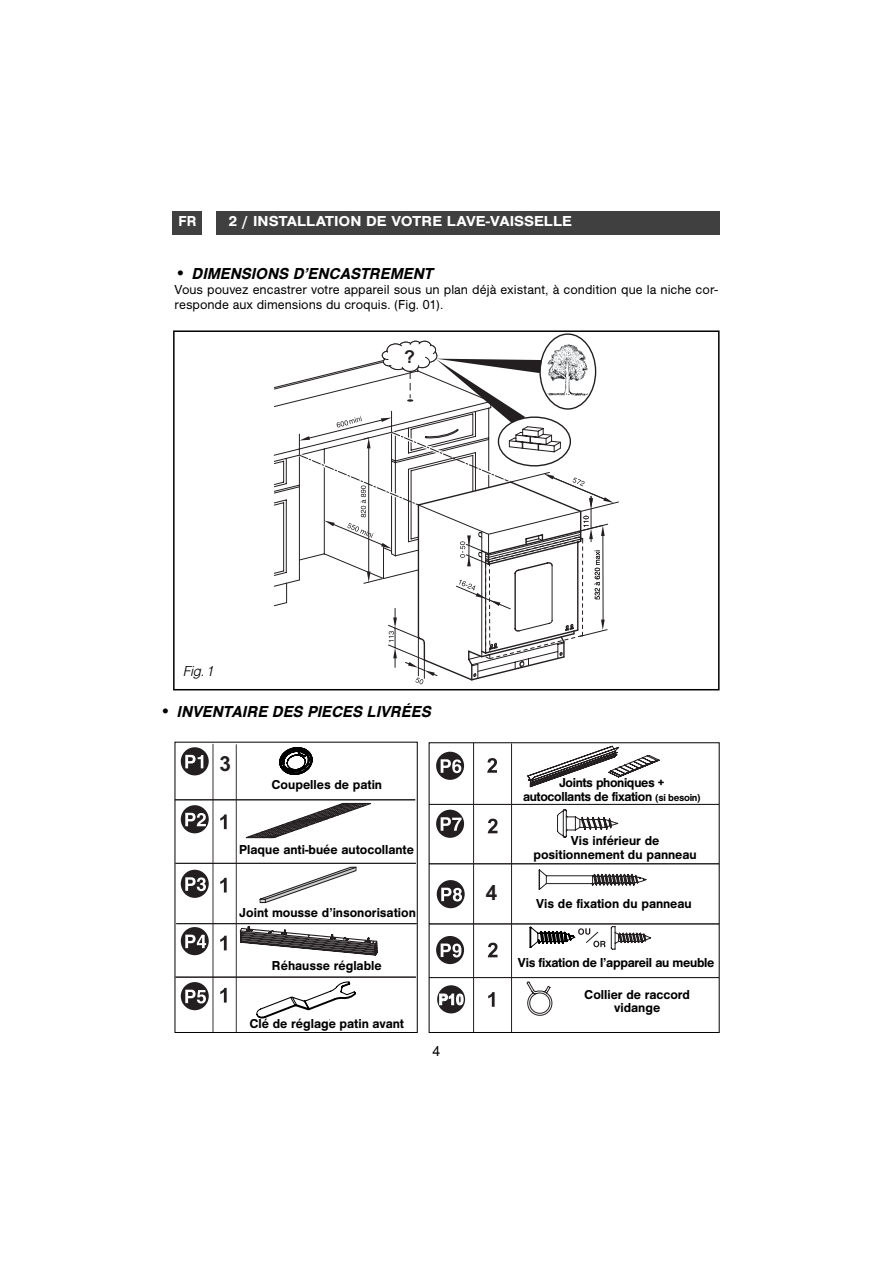
<style>
.page{position:relative;width:893px;height:1263px;background:#fff}
.page>*{position:absolute;margin:0;border:0;box-sizing:border-box;transform-origin:0 0}
.t1{font:700 20.85px "Arial";color:#231f20}
.t2{font:700 17.85px "Arial";color:#231f20}
.t3{font:italic 500 16.5px "Nimbus San No 5 T";color:#000}
.t4{font:500 15px "Nimbus San No 5 T";color:#fff;scale:1.1 1}
.t5{font:italic 15px "Nimbus San No 5 T Ligh";color:#000}
.t6{font:500 15px "Nimbus San No 5 T";color:#fff}
.t7{font:15px "Nimbus San No 5 T";color:#000}
.t8{font:500 13.5px/13.5px "Nimbus San No 5 T";color:#000;text-align:center}
.t9{font:13.5px/15px "Nimbus San No 5 T";color:#000}
.t10{font:500 13.5px/13.5px "Nimbus San No 5 T";letter-spacing:-.025em;color:#000;text-align:center}
.t11{font:500 13.5px "Nimbus San No 5 T";letter-spacing:-.02em;color:#000}
.s1{font-style:normal;font-size:18px}
.s2{font-size:10.5px}
</style>
<div class="page">
<div style="left:216px;top:211px;width:504px;height:23px;background:#404040"></div>
<div style="left:172px;top:211px;width:30px;height:23px;background:#404040"></div>
<svg style="left:274px;top:341px;width:345px;height:343px"></svg>
<div style="left:173px;top:330px;width:546px;height:360px;border:2px solid #000"></div>
<svg style="left:279px;top:747px;width:34px;height:28px"></svg>
<hr style="left:213px;top:744px;width:1px;height:288px;background:#231f20">
<hr style="left:236px;top:744px;width:1px;height:288px;background:#231f20">
<div style="left:181px;top:747px;width:28px;height:28px;background:#231f20;border-radius:50%"></div>
<svg style="left:185px;top:755px;width:18px;height:13px"></svg>
<div style="left:181px;top:805px;width:28px;height:28px;background:#231f20;border-radius:50%"></div>
<svg style="left:185px;top:813px;width:21px;height:13px"></svg>
<div style="left:181px;top:870px;width:28px;height:28px;background:#231f20;border-radius:50%"></div>
<svg style="left:185px;top:877px;width:21px;height:14px"></svg>
<div style="left:181px;top:927px;width:28px;height:28px;background:#231f20;border-radius:50%"></div>
<svg style="left:185px;top:935px;width:21px;height:13px"></svg>
<div style="left:181px;top:982px;width:28px;height:28px;background:#231f20;border-radius:50%"></div>
<svg style="left:185px;top:990px;width:21px;height:14px"></svg>
<hr style="left:175px;top:800px;width:240px;height:1px;background:#231f20">
<hr style="left:176px;top:863px;width:240px;height:1px;background:#231f20">
<hr style="left:176px;top:923px;width:241px;height:1px;background:#231f20">
<hr style="left:176px;top:977px;width:240px;height:1px;background:#231f20">
<svg style="left:220px;top:814px;width:7px;height:15px"></svg>
<svg style="left:220px;top:878px;width:7px;height:15px"></svg>
<svg style="left:220px;top:936px;width:7px;height:14px"></svg>
<svg style="left:220px;top:988px;width:7px;height:15px"></svg>
<svg style="left:256px;top:981px;width:100px;height:40px"></svg>
<svg style="left:243px;top:803px;width:131px;height:101px"></svg>
<svg style="left:240px;top:926px;width:137px;height:29px"></svg>
<div style="left:175px;top:742px;width:243px;height:291px;border:1px solid #000"></div>
<hr style="left:473px;top:743px;width:1px;height:289px;background:#231f20">
<hr style="left:511px;top:743px;width:1px;height:289px;background:#231f20">
<svg style="left:436px;top:936px;width:28px;height:28px"></svg>
<svg style="left:441px;top:944px;width:20px;height:14px"></svg>
<div style="left:436px;top:752px;width:28px;height:28px;background:#231f20;border-radius:50%"></div>
<svg style="left:441px;top:759px;width:20px;height:14px"></svg>
<div style="left:436px;top:810px;width:28px;height:28px;background:#231f20;border-radius:50%"></div>
<svg style="left:441px;top:817px;width:20px;height:14px"></svg>
<div style="left:437px;top:880px;width:28px;height:28px;background:#231f20;border-radius:50%"></div>
<svg style="left:441px;top:888px;width:21px;height:14px"></svg>
<hr style="left:429px;top:804px;width:290px;height:1px;background:#231f20">
<hr style="left:429px;top:863px;width:290px;height:1px;background:#231f20">
<hr style="left:429px;top:923px;width:290px;height:1px;background:#231f20">
<hr style="left:429px;top:977px;width:290px;height:1px;background:#231f20">
<svg style="left:488px;top:992px;width:7px;height:15px"></svg>
<svg style="left:487px;top:758px;width:10px;height:15px"></svg>
<svg style="left:488px;top:819px;width:9px;height:14px"></svg>
<svg style="left:488px;top:943px;width:9px;height:14px"></svg>
<svg style="left:611px;top:926px;width:40px;height:23px"></svg>
<svg style="left:539px;top:870px;width:107px;height:20px"></svg>
<svg style="left:557px;top:809px;width:61px;height:28px"></svg>
<svg style="left:527px;top:746px;width:132px;height:41px"></svg>
<div style="left:437px;top:985px;width:28px;height:28px;background:#231f20;border-radius:50%"></div>
<svg style="left:439px;top:993px;width:25px;height:12px"></svg>
<svg style="left:526px;top:982px;width:27px;height:34px"></svg>
<svg style="left:530px;top:927px;width:75px;height:21px"></svg>
<p class="t6" style="left:179px;top:215px;width:20px">FR</p>
<p class="t4" style="left:229px;top:215px;width:313px">2 / INSTALLATION DE VOTRE LAVE-VAISSELLE</p>
<p class="t3" style="left:175px;top:267px;width:263px"><span class="s1">•</span> DIMENSIONS D’ENCASTREMENT</p>
<p class="t9" style="left:175px;top:283px;width:545px">Vous pouvez encastrer votre appareil sous un plan déjà existant, à condition que la niche cor&shy;responde aux dimensions du croquis. (Fig. 01).</p>
<h2 class="t2" style="left:404px;top:347px;width:12px">?</h2>
<p class="t5" style="left:183px;top:665px;width:35px">Fig.1</p>
<p class="t3" style="left:160px;top:705px;width:276px"><span class="s1">•</span> INVENTAIRE DES PIECES LIVRÉES</p>
<h1 class="t1" style="left:220px;top:752px;width:13px">3</h1>
<p class="t8" style="left:271px;top:779px;width:112px">Coupelles de patin</p>
<p class="t8" style="left:239px;top:844px;width:176px">Plaque anti-buée autocollante</p>
<p class="t8" style="left:240px;top:907px;width:178px">Joint mousse d’insonorisation</p>
<p class="t8" style="left:272px;top:960px;width:111px">Réhausse réglable</p>
<p class="t8" style="left:249px;top:1018px;width:156px">Clé de réglage patin avant</p>
<p class="t7" style="left:433px;top:1045px;width:9px">4</p>
<h1 class="t1" style="left:486px;top:881px;width:13px">4</h1>
<p class="t10" style="left:523px;top:777px;width:179px">Joints phoniques +<br>autocollants de fixation <span class="s2">(si besoin)</span></p>
<p class="t8" style="left:533px;top:835px;width:165px">Vis inférieur de positionnement du panneau</p>
<p class="t8" style="left:536px;top:898px;width:157px">Vis de fixation du panneau</p>
<p class="t11" style="left:518px;top:957px;width:198px">Vis fixation de l’appareil au meuble</p>
<p class="t8" style="left:584px;top:989px;width:107px">Collier de raccord vidange</p>
</div>
